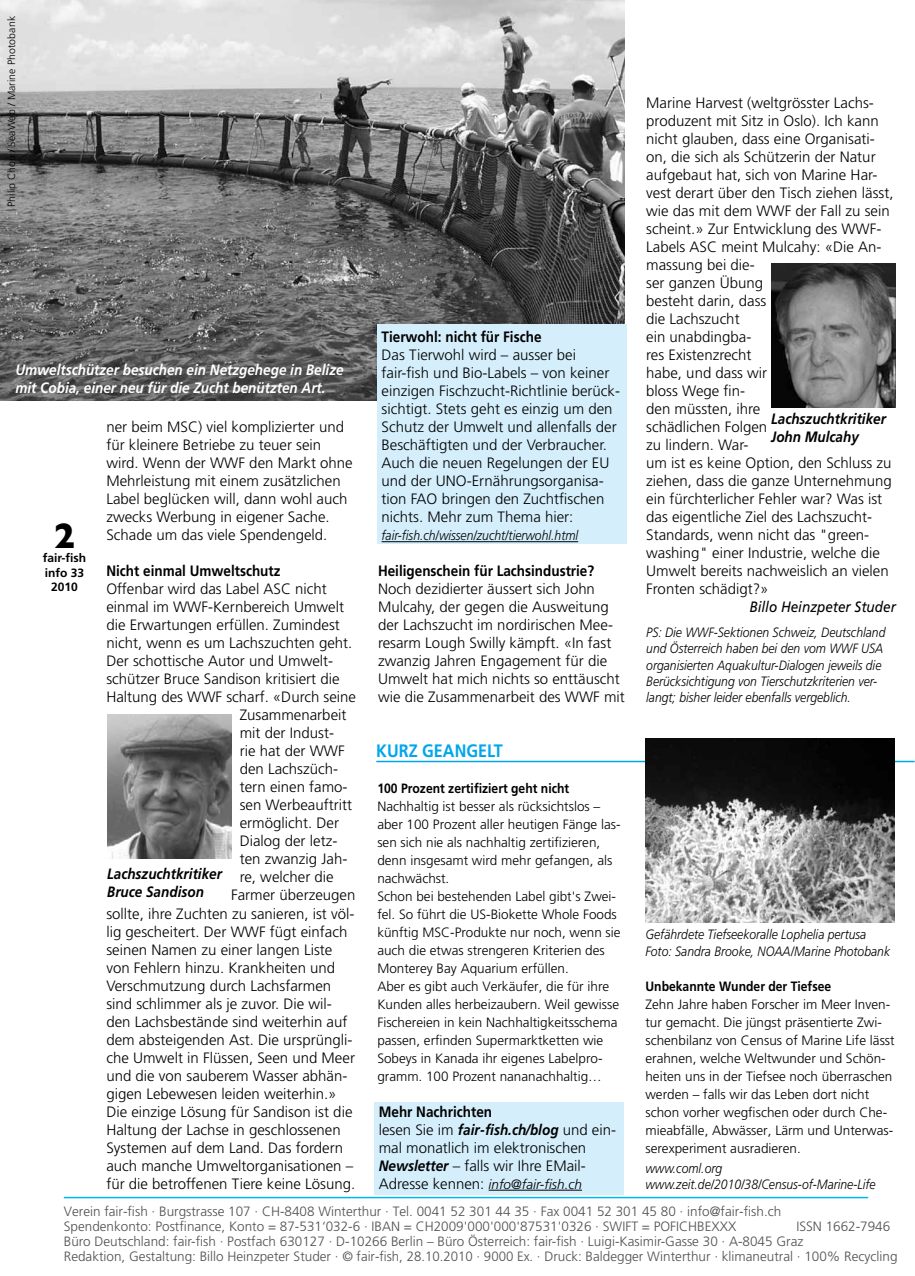
<style>
.page{position:relative;width:915px;height:1276px;background:#fff}
.page>*{position:absolute;margin:0;border:0;box-sizing:border-box;transform-origin:0 0}
.t1{font:700 36px "Gill Sans";color:#000}
.t2{font:700 18px "Frutiger";color:#00a6eb;scale:.9 1}
.t3{font:300 15px/18px "Frutiger";color:#000}
.t4{font:italic 700 15px/18px "Frutiger";color:#fff;scale:.9 1}
.t5{font:700 15px "Frutiger";color:#000;scale:.9 1}
.t6{font:italic 700 15px/18px "Frutiger";color:#000;scale:.9 1}
.t7{font:italic 15px "Frutiger";color:#000;scale:.9 1}
.t8{font:300 13.5px/18px "Frutiger";color:#000}
.t9{font:300 13.5px/15px "Frutiger";color:#504f53}
.t10{font:italic 300 13.5px/16.2px "Frutiger";color:#000;scale:.9 1}
.t11{font:700 13.5px "Frutiger";color:#000;scale:.9 1}
.t12{font:italic 300 13.5px "Frutiger";color:#000}
.t13{font:700 12px/14.4px "Frutiger";color:#000;text-align:center}
.t14{font:300 10.5px "Frutiger";letter-spacing:.01em;color:#000}
.s1{font-weight:700}
.s2{font-weight:700;font-style:italic}
.s3{font-style:normal;font-size:15px}
.s4{font-style:inherit}
</style>
<div class="page">
<hr style="left:64px;top:1196px;width:803px;height:2px;background:#00b6ee">
<div style="left:374px;top:1102px;width:250px;height:92px;background:#d4eefb"></div>
<hr style="left:488px;top:1189px;width:93px;height:1px;background:#000">
<img style="left:771px;top:264px;width:123px;height:144px">
<img style="left:107px;top:715px;width:124px;height:144px">
<img style="left:0;top:0;width:624px;height:400px">
<div style="left:377px;top:324px;width:249px;height:219px;background:#d4eefb"></div>
<hr style="left:381px;top:541px;width:197px;height:1px;background:#000">
<hr style="left:376px;top:761px;width:538px;height:1px;background:#00a6eb">
<img style="left:645px;top:738px;width:248px;height:184px">
<p class="t14" style="left:6px;top:207px;width:193px;rotate:-90deg">Philip Chou / SeaWeb / Marine Photobank</p>
<p class="t4" style="left:15px;top:361px;width:366px">Umweltschützer besuchen ein Netzgehege in Belize mit Cobia, einer neu für die Zucht benützten Art.</p>
<h1 class="t1" style="left:54px;top:515px;width:23px">2</h1>
<p class="t13" style="left:43px;top:551px;width:45px">fair-fish info 33<br>2010</p>
<p class="t3" style="left:106px;top:418px;width:248px">ner beim MSC) viel komplizierter und für kleinere Betriebe zu teuer sein wird. Wenn der WWF den Markt ohne Mehrleistung mit einem zusätzlichen Label beglücken will, dann wohl auch zwecks Werbung in eigener Sache.<br>Schade um das viele Spendengeld.</p>
<p class="t5" style="left:106px;top:562px;width:195px">Nicht einmal Umweltschutz</p>
<p class="t3" style="left:106px;top:580px;width:222px">Offenbar wird das Label ASC nicht</p>
<p class="t3" style="left:106px;top:598px;width:239px">einmal im WWF-Kernbereich Umwelt</p>
<p class="t3" style="left:106px;top:616px;width:235px">die Erwartungen erfüllen. Zumindest</p>
<p class="t3" style="left:106px;top:634px;width:247px">nicht, wenn es um Lachszuchten geht.</p>
<p class="t3" style="left:106px;top:652px;width:228px">Der schottische Autor und Umwelt-</p>
<p class="t3" style="left:106px;top:670px;width:235px">schützer Bruce Sandison kritisiert die</p>
<p class="t3" style="left:106px;top:688px;width:251px">Haltung des WWF scharf. «Durch seine</p>
<p class="t3" style="left:240px;top:706px;width:108px">Zusammenarbeit</p>
<p class="t3" style="left:240px;top:724px;width:96px">mit der Indust-</p>
<p class="t3" style="left:240px;top:742px;width:106px">rie hat der WWF</p>
<p class="t3" style="left:240px;top:760px;width:100px">den Lachszüch-</p>
<p class="t3" style="left:240px;top:778px;width:109px">tern einen famo-</p>
<p class="t3" style="left:240px;top:796px;width:114px">sen Werbeauftritt</p>
<p class="t3" style="left:240px;top:814px;width:101px">ermöglicht. Der</p>
<p class="t3" style="left:240px;top:832px;width:99px">Dialog der letz-</p>
<p class="t3" style="left:240px;top:850px;width:109px">ten zwanzig Jah-</p>
<p class="t3" style="left:240px;top:868px;width:95px">re, welcher die</p>
<p class="t3" style="left:231px;top:886px;width:126px">Farmer überzeugen</p>
<p class="t3" style="left:106px;top:904px;width:249px">sollte, ihre Zuchten zu sanieren, ist völ-</p>
<p class="t3" style="left:106px;top:922px;width:242px">lig gescheitert. Der WWF fügt einfach</p>
<p class="t3" style="left:106px;top:940px;width:227px">seinen Namen zu einer langen Liste</p>
<p class="t3" style="left:106px;top:958px;width:230px">von Fehlern hinzu. Krankheiten und</p>
<p class="t3" style="left:106px;top:976px;width:226px">Verschmutzung durch Lachsfarmen</p>
<p class="t3" style="left:106px;top:994px;width:227px">sind schlimmer als je zuvor. Die wil-</p>
<p class="t3" style="left:106px;top:1012px;width:242px">den Lachsbestände sind weiterhin auf</p>
<p class="t3" style="left:106px;top:1030px;width:247px">dem absteigenden Ast. Die ursprüngli-</p>
<p class="t3" style="left:106px;top:1048px;width:250px">che Umwelt in Flüssen, Seen und Meer</p>
<p class="t3" style="left:106px;top:1066px;width:242px">und die von sauberem Wasser abhän-</p>
<p class="t3" style="left:106px;top:1084px;width:232px">gigen Lebewesen leiden weiterhin.»</p>
<p class="t3" style="left:106px;top:1102px;width:247px">Die einzige Lösung für Sandison ist die</p>
<p class="t3" style="left:106px;top:1120px;width:236px">Haltung der Lachse in geschlossenen</p>
<p class="t3" style="left:106px;top:1138px;width:238px">Systemen auf dem Land. Das fordern</p>
<p class="t3" style="left:106px;top:1156px;width:248px">auch manche Umweltorganisationen –</p>
<p class="t3" style="left:106px;top:1174px;width:250px">für die betroffenen Tiere keine Lösung.</p>
<p class="t6" style="left:107px;top:864px;width:129px">Lachszuchtkritiker<br>Bruce Sandison</p>
<p class="t5" style="left:381px;top:328px;width:179px">Tierwohl: nicht für Fische</p>
<p class="t3" style="left:381px;top:346px;width:240px">Das Tierwohl wird – ausser bei fair-fish und Bio-Labels – von keiner einzigen Fischzucht-Richtlinie berück&shy;sichtigt. Stets geht es einzig um den Schutz der Umwelt und allenfalls der Beschäftigten und der Verbraucher.<br>Auch die neuen Regelungen der EU und der UNO-Ernährungsorganisa&shy;tion FAO bringen den Zuchtfischen nichts. Mehr zum Thema hier:</p>
<p class="t10" style="left:381px;top:527px;width:220px">fair-fish.ch/wissen/zucht/tierwohl.html</p>
<p class="t5" style="left:378px;top:562px;width:242px">Heiligenschein für Lachsindustrie?</p>
<p class="t3" style="left:378px;top:580px;width:248px">Noch dezidierter äussert sich John Mulcahy, der gegen die Ausweitung der Lachszucht im nordirischen Mee&shy;resarm Lough Swilly kämpft. «In fast zwanzig Jahren Engagement für die Umwelt hat mich nichts so enttäuscht wie die Zusammenarbeit des WWF mit</p>
<p class="t2" style="left:376px;top:739px;width:142px">KURZ GEANGELT</p>
<p class="t11" style="left:377px;top:780px;width:215px">100 Prozent zertifiziert geht nicht</p>
<p class="t8" style="left:377px;top:797px;width:245px">Nachhaltig ist besser als rücksichtslos – aber 100 Prozent aller heutigen Fänge las&shy;sen sich nie als nachhaltig zertifizieren, denn insgesamt wird mehr gefangen, als nachwächst.<br>Schon bei bestehenden Label gibt's Zwei&shy;fel. So führt die US-Biokette Whole Foods künftig MSC-Produkte nur noch, wenn sie auch die etwas strengeren Kriterien des Monterey Bay Aquarium erfüllen.<br>Aber es gibt auch Verkäufer, die für ihre Kunden alles herbeizaubern. Weil gewisse Fischereien in kein Nachhaltigkeitsschema passen, erfinden Supermarktketten wie Sobeys in Kanada ihr eigenes Labelpro&shy;gramm. 100 Prozent nananachhaltig…</p>
<p class="t3" style="left:378px;top:1102px;width:239px"><span class="s1">Mehr Nachrichten<br></span>lesen Sie im <span class="s2">fair-fish.ch/blog</span> und ein&shy;mal monatlich im elektronischen<br><span class="s2">Newsletter</span> – falls wir Ihre EMail-</p>
<p class="t12" style="left:378px;top:1176px;width:205px"><span class="s3">Adresse kennen:</span> info@fair-fish.ch</p>
<p class="t3" style="left:646px;top:94px;width:249px">Marine Harvest (weltgrösster Lachs&shy;produzent mit Sitz in Oslo). Ich kann nicht glauben, dass eine Organisati&shy;on, die sich als Schützerin der Natur aufgebaut hat, sich von Marine Har&shy;vest derart über den Tisch ziehen lässt, wie das mit dem WWF der Fall zu sein scheint.» Zur Entwicklung des WWF-<br>Labels ASC meint Mulcahy: «Die An&shy;massung bei die-<br>ser ganzen Übung<br>besteht darin, dass<br>die Lachszucht<br>ein unabdingba-<br>res Existenzrecht<br>habe, und dass wir<br>bloss Wege fin-<br>den müssten, ihre<br>schädlichen Folgen<br>zu lindern. War-<br>um ist es keine Option, den Schluss zu ziehen, dass die ganze Unternehmung ein fürchterlicher Fehler war? Was ist das eigentliche Ziel des Lachszucht-<br>Standards, wenn nicht das "green&shy;washing" einer Industrie, welche die<br>Umwelt bereits nachweislich an vielen<br>Fronten schädigt?»</p>
<p class="t7" style="left:749px;top:598px;width:164px">Billo Heinzpeter Studer</p>
<p class="t10" style="left:646px;top:624px;width:267px">PS: Die WWF-Sektionen Schweiz, Deutschland und Österreich haben bei den vom WWF USA organisierten Aquakultur-Dialogen jeweils die Berücksichtigung von Tierschutzkriterien ver&shy;langt; bisher leider ebenfalls vergeblich.</p>
<p class="t6" style="left:770px;top:410px;width:129px">Lachszuchtkritiker<br>John Mulcahy</p>
<p class="t10" style="left:645px;top:926px;width:273px">Gefährdete Tiefseekoralle Lophelia pertusa<br>Foto: Sandra Brooke, NOAA/Marine Photobank</p>
<p class="t11" style="left:645px;top:978px;width:208px">Unbekannte Wunder der Tiefsee</p>
<p class="t8" style="left:645px;top:995px;width:251px">Zehn Jahre haben Forscher im Meer Inven&shy;tur gemacht. Die jüngst präsentierte Zwi&shy;schenbilanz von Census of Marine Life lässt erahnen, welche Weltwunder und Schön&shy;heiten uns in der Tiefsee noch überraschen werden – falls wir das Leben dort nicht schon vorher wegfischen oder durch Che&shy;mieabfälle, Abwässer, Lärm und Unterwas&shy;serexperiment ausradieren.</p>
<p class="t10" style="left:645px;top:1160px;width:257px">www.coml.org www.zeit.de/2010/38/Census-of-Marine-Life</p>
<p class="t9" style="left:64px;top:1203px;width:718px">Verein fair-fish · Burgstrasse 107 · CH-8408 Winterthur · Tel. 0041 52 301 44 35 · Fax 0041 52 301 45 80 · info@fair-fish.ch<br>Spendenkonto: Postfinance, Konto = 87-531‘032-6 · IBAN = CH2009'000'000'87531'0326 · SWIFT = POFICHBEXXX</p>
<p class="t9" style="left:64px;top:1218px;width:834px;text-indent:732px">ISSN 1662-7946<br>Büro Deutschland: fair-fish · Postfach 630127 · D-10266 Berlin <span class="s4">–</span> Büro Österreich: fair-fish · Luigi-Kasimir-Gasse 30 · A-8045 Graz<br>Redaktion, Gestaltung: Billo Heinzpeter Studer · © fair-fish, 28.10.2010 · 9000 Ex. · Druck: Baldegger Winterthur · klimaneutral · 100% Recycling</p>
</div>
